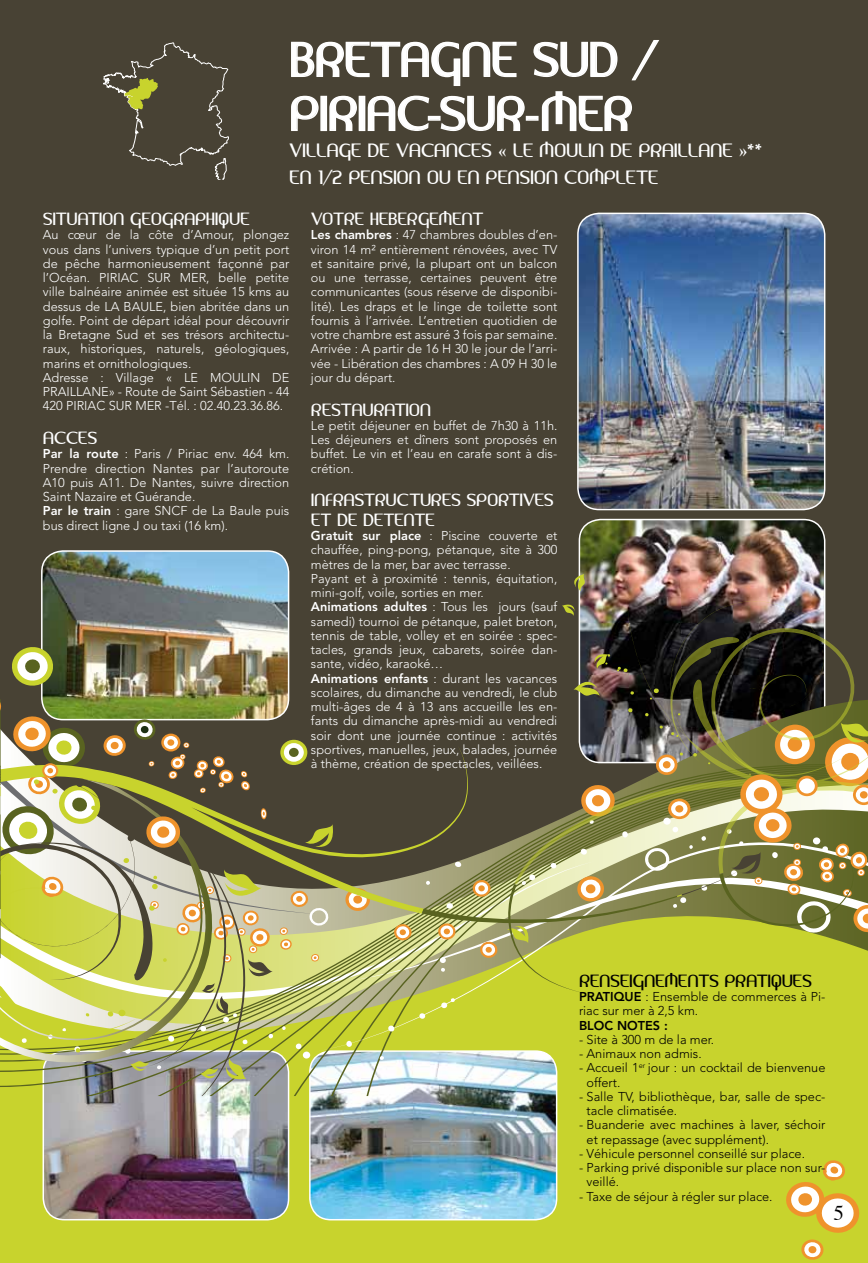
<style>
.page{position:relative;width:868px;height:1263px;background:#fff}
.page>*{position:absolute;margin:0;border:0;box-sizing:border-box;transform-origin:0 0}
.t1{font:45px/54px "Amerika Sans";color:#fff}
.t2{font:21px "Times";color:#000}
.t3{font:18px/27px "Amerika Sans";color:#fff}
.t4{font:16.5px/19.5px "Amerika Sans";color:#fff}
.t5{font:16.5px "Amerika Sans";color:#000}
.t6{font:300 12.75px/14.2px "Avenir";color:#fff}
.t7{font:300 12.75px/14.2px "Avenir";color:#000}
.s1{font-weight:800}
</style>
<div class="page">
<div style="left:0;top:0;width:867px;height:893px;background:#484234"></div>
<div style="left:0;top:893px;width:867px;height:370px;background:#c8d32d"></div>
<img style="left:310px;top:1096px;width:246px;height:124px">
<div style="left:309px;top:1050px;width:248px;height:170px;border:2px solid #fff;border-radius:21px"></div>
<img style="left:43px;top:1096px;width:245px;height:124px">
<div style="left:43px;top:1050px;width:246px;height:170px;border:2px solid #fff;border-radius:21px"></div>
<img style="left:42px;top:551px;width:246px;height:149px">
<div style="left:41px;top:550px;width:248px;height:170px;border:2px solid #fff;border-radius:21px"></div>
<img style="left:581px;top:520px;width:242px;height:71px">
<img style="left:578px;top:213px;width:245px;height:296px">
<div style="left:577px;top:213px;width:248px;height:297px;border:2px solid #fff;border-radius:21px"></div>
<img style="left:273px;top:913px;width:285px;height:183px">
<svg style="left:314px;top:913px;width:244px;height:139px"></svg>
<svg style="left:282px;top:1026px;width:4px;height:4px"></svg>
<svg style="left:346px;top:1041px;width:6px;height:6px"></svg>
<svg style="left:302px;top:1051px;width:8px;height:8px"></svg>
<svg style="left:379px;top:1056px;width:5px;height:4px"></svg>
<svg style="left:388px;top:1025px;width:7px;height:7px"></svg>
<svg style="left:295px;top:1043px;width:7px;height:6px"></svg>
<svg style="left:280px;top:740px;width:27px;height:25px"></svg>
<svg style="left:284px;top:743px;width:20px;height:19px"></svg>
<svg style="left:393px;top:923px;width:19px;height:18px"></svg>
<div style="left:399px;top:929px;width:7px;height:6px;background:#ef932c;border-radius:3px"></div>
<svg style="left:279px;top:913px;width:50px;height:49px;background:#d6d493"></svg>
<svg style="left:574px;top:574px;width:11px;height:17px"></svg>
<img style="left:562px;top:591px;width:264px;height:46px">
<svg style="left:273px;top:745px;width:145px;height:168px"></svg>
<svg style="left:418px;top:637px;width:449px;height:382px"></svg>
<div style="left:859px;top:791px;width:8px;height:7px;background:#ef932c;border-radius:50%"></div>
<img style="left:0;top:591px;width:273px;height:505px">
<svg style="left:291px;top:41px;width:226px;height:45px"></svg>
<svg style="left:533px;top:41px;width:85px;height:37px"></svg>
<svg style="left:631px;top:40px;width:29px;height:41px"></svg>
<svg style="left:291px;top:95px;width:28px;height:36px"></svg>
<div style="left:320px;top:96px;width:7px;height:35px;border:2px solid #fff"></div>
<svg style="left:329px;top:95px;width:28px;height:36px"></svg>
<div style="left:358px;top:96px;width:7px;height:35px;border:2px solid #fff"></div>
<svg style="left:367px;top:95px;width:63px;height:36px"></svg>
<div style="left:428px;top:116px;width:12px;height:5px;border:2px solid #fff"></div>
<svg style="left:439px;top:95px;width:86px;height:37px"></svg>
<div style="left:525px;top:116px;width:13px;height:5px;border:2px solid #fff"></div>
<svg style="left:541px;top:91px;width:91px;height:41px"></svg>
<svg style="left:103px;top:43px;width:126px;height:137px"></svg>
<svg style="left:786px;top:1160px;width:74px;height:100px"></svg>
<p class="t1" style="left:289px;top:33px;width:367px">BRETAGNE SUD /<br>PIRIAC-SUR-MER</p>
<p class="t3" style="left:289px;top:137px;width:474px">VILLAGE DE VACANCES « LE MOULIN DE PRAILLANE »**<br>EN 1/2 PENSION</p>
<p class="t3" style="left:427px;top:164px;width:233px">OU EN PENSION COMPLETE</p>
<p class="t4" style="left:311px;top:209px;width:174px">VOTRE HEBERGEMENT</p>
<p class="t6" style="left:311px;top:228px;width:248px;text-align:justify"><span class="s1">Les chambres</span> : 47 chambres doubles d’en&shy;viron 14 m² entièrement rénovées, avec TV et sanitaire privé, la plupart ont un balcon ou une terrasse, certaines peuvent être communicantes (sous réserve de disponibi&shy;lité). Les draps et le linge de toilette sont fournis à l’arrivée. L’entretien quotidien de votre chambre est assuré 3 fois par semaine.<br>Arrivée : A partir de 16 H 30 le jour de l’arri&shy;vée - Libération des chambres : A 09 H 30 le jour du départ.</p>
<p class="t4" style="left:311px;top:400px;width:121px">RESTAURATION</p>
<p class="t6" style="left:311px;top:418px;width:248px;text-align:justify">Le petit déjeuner en buffet de 7h30 à 11h.<br>Les déjeuners et dîners sont proposés en buffet. Le vin et l’eau en carafe sont à dis&shy;crétion.</p>
<p class="t4" style="left:311px;top:490px;width:244px">INFRASTRUCTURES SPORTIVES<br>ET DE DETENTE</p>
<p class="t6" style="left:311px;top:528px;width:248px"><span class="s1">Gratuit sur place</span> : Piscine couverte et chauffée, ping-pong, pétanque, site à 300 mètres de la mer, bar avec terrasse.<br>Payant et à proximité : tennis, équitation, mini-golf, voile, sorties en mer.<br><span class="s1">Animations adultes</span> : Tous les jours (sauf samedi) tournoi de pétanque, palet breton, tennis de table, volley et en soirée : spec&shy;tacles, grands jeux, cabarets, soirée dan&shy;sante, vidéo, karaoké…<br><span class="s1">Animations enfants</span> : durant les vacances scolaires, du dimanche au vendredi, le club multi-âges de 4 à 13 ans accueille les en&shy;fants du dimanche après-midi au vendredi soir dont une journée continue : activités sportives, manuelles, jeux, balades, journée à thème, création de spectacles, veillées.</p>
<p class="t4" style="left:43px;top:209px;width:208px">SITUATION GEOGRAPHIQUE</p>
<p class="t6" style="left:43px;top:228px;width:248px">Au cœur de la côte d’Amour, plongez vous dans l’univers typique d’un petit port de pêche harmonieusement façonné par l’Océan. PIRIAC SUR MER, belle petite ville balnéaire animée est située 15 kms au dessus de LA BAULE, bien abritée dans un golfe. Point de départ idéal pour découvrir la Bretagne Sud et ses trésors architectu&shy;raux, historiques, naturels, géologiques, marins et ornithologiques.<br>Adresse : Village « LE MOULIN DE PRAILLANE» - Route de Saint Sébastien - 44<br>420 PIRIAC SUR MER -Tél. : 02.40.23.36.86.</p>
<p class="t4" style="left:43px;top:428px;width:56px">ACCES</p>
<p class="t6" style="left:43px;top:447px;width:248px"><span class="s1">Par la route</span> : Paris / Piriac env. 464 km.<br>Prendre direction Nantes par l’autoroute A10 puis A11. De Nantes, suivre direction Saint Nazaire et Guérande.<br><span class="s1">Par le train</span> : gare SNCF de La Baule puis bus direct ligne J ou taxi (16 km).</p>
<p class="t5" style="left:579px;top:970px;width:234px">RENSEIGNEMENTS PRATIQUES</p>
<p class="t7" style="left:579px;top:989px;width:248px"><span class="s1">PRATIQUE</span> : Ensemble de commerces à Pi&shy;riac sur mer à 2,5 km.<br><span class="s1">BLOC NOTES :</span></p>
<p class="t7" style="left:579px;top:1032px;width:137px">- Site à 300 m de la mer.</p>
<p class="t7" style="left:579px;top:1047px;width:124px">- Animaux non admis.</p>
<p class="t7" style="left:586px;top:1061px;width:240px;text-indent:-8px">- Accueil 1<sup>er</sup> jour : un cocktail de bienvenue offert.</p>
<p class="t7" style="left:586px;top:1089px;width:240px;text-indent:-8px">- Salle TV, bibliothèque, bar, salle de spec&shy;tacle climatisée.</p>
<p class="t7" style="left:586px;top:1118px;width:240px;text-indent:-8px">- Buanderie avec machines à laver, séchoir et repassage (avec supplément).</p>
<p class="t7" style="left:579px;top:1146px;width:227px">- Véhicule personnel conseillé sur place.</p>
<p class="t7" style="left:586px;top:1161px;width:240px;text-indent:-8px">- Parking privé disponible sur place non sur&shy;veillé.</p>
<p class="t7" style="left:579px;top:1189px;width:195px">- Taxe de séjour à régler sur place.</p>
<p class="t2" style="left:833px;top:1193px;width:12px">5</p>
</div>
